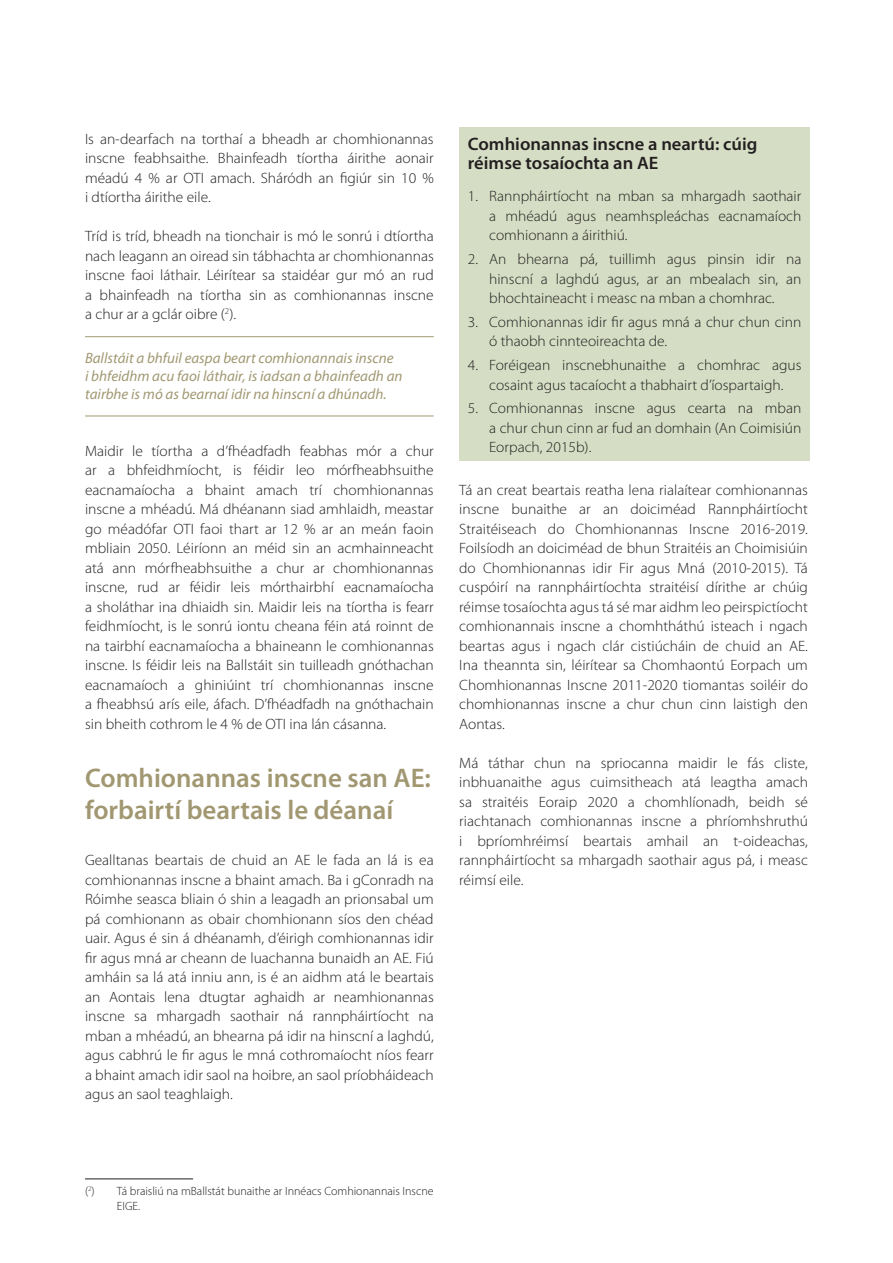
<style>
.page{position:relative;width:893px;height:1263px;background:#fff}
.page>*{position:absolute;margin:0;border:0;box-sizing:border-box;transform-origin:0 0}
.Title_1_1{font:600 27px/31.5px "Myriad Pro";color:#a19872}
.Box_subtitle{font:600 18px/19.5px "Myriad Pro";color:#231f20}
.Body_Text{font:300 15px/19.5px "Myriad Pro";color:#231f20;text-align:justify}
.Box_numbered{font:300 15px/19.5px "Myriad Pro";color:#231f20;text-align:justify}
.quote{font:italic 15px/18px "Myriad Pro";color:#a19872}
.Footnote{font:300 12px/14.4px "Myriad Pro";color:#231f20}
</style>
<div class="page">
<hr style="left:85px;top:336px;width:349px;height:1px;background:#a19872">
<hr style="left:85px;top:416px;width:349px;height:1px;background:#a19872">
<hr style="left:85px;top:1178px;width:108px;height:1px;background:#231f20">
<div style="left:459px;top:128px;width:351px;height:333px;background:#d5dec4"></div>
<p class="Body_Text" style="left:85px;top:129px;width:350px">Is an-dearfach na torthaí a bheadh ar chomhionannas inscne feabhsaithe. Bhainfeadh tíortha áirithe aonair méadú 4 % ar OTI amach. Sháródh an figiúr sin 10 % i dtíortha áirithe eile.</p>
<p class="Body_Text" style="left:85px;top:227px;width:350px">Tríd is tríd, bheadh na tionchair is mó le sonrú i dtíortha nach leagann an oiread sin tábhachta ar chomhionannas inscne faoi láthair. Léirítear sa staidéar gur mó an rud a bhainfeadh na tíortha sin as comhionannas inscne a chur ar a gclár oibre (<sup>2</sup>).</p>
<p class="quote" style="left:85px;top:348px;width:319px">Ballstáit a bhfuil easpa beart comhionannais inscne<br>i bhfeidhm acu faoi láthair, is iadsan a bhainfeadh an tairbhe is mó as bearnaí idir na hinscní a dhúnadh.</p>
<p class="Body_Text" style="left:85px;top:441px;width:350px">Maidir le tíortha a d’fhéadfadh feabhas mór a chur ar a bhfeidhmíocht, is féidir leo mórfheabhsuithe eacnamaíocha a bhaint amach trí chomhionannas inscne a mhéadú. Má dhéanann siad amhlaidh, meastar go méadófar OTI faoi thart ar 12 % ar an meán faoin mbliain 2050. Léiríonn an méid sin an acmhainneacht atá ann mórfheabhsuithe a chur ar chomhionannas inscne, rud ar féidir leis mórthairbhí eacnamaíocha a sholáthar ina dhiaidh sin. Maidir leis na tíortha is fearr feidhmíocht, is le sonrú iontu cheana féin atá roinnt de na tairbhí eacnamaíocha a bhaineann le comhionannas inscne. Is féidir leis na Ballstáit sin tuilleadh gnóthachan eacnamaíoch a ghiniúint trí chomhionannas inscne a fheabhsú arís eile, áfach. D’fhéadfadh na gnóthachain sin bheith cothrom le 4 % de OTI ina lán cásanna.</p>
<p class="Title_1_1" style="left:85px;top:763px;width:347px">Comhionannas inscne san AE: forbairtí beartais le déanaí</p>
<p class="Body_Text" style="left:85px;top:851px;width:350px">Gealltanas beartais de chuid an AE le fada an lá is ea comhionannas inscne a bhaint amach. Ba i gConradh na Róimhe seasca bliain ó shin a leagadh an prionsabal um pá comhionann as obair chomhionann síos den chéad uair. Agus é sin á dhéanamh, d’éirigh comhionannas idir fir agus mná ar cheann de luachanna bunaidh an AE. Fiú amháin sa lá atá inniu ann, is é an aidhm atá le beartais an Aontais lena dtugtar aghaidh ar neamhionannas inscne sa mhargadh saothair ná rannpháirtíocht na mban a mhéadú, an bhearna pá idir na hinscní a laghdú, agus cabhrú le fir agus le mná cothromaíocht níos fearr a bhaint amach idir saol na hoibre, an saol príobháideach agus an saol teaghlaigh.</p>
<p class="Box_subtitle" style="left:468px;top:134px;width:291px">Comhionannas inscne a neartú: cúig réimse tosaíochta an AE</p>
<p class="Box_numbered" style="left:489px;top:187px;width:314px;text-indent:-21px">1. Rannpháirtíocht na mban sa mhargadh saothair a mhéadú agus neamhspleáchas eacnamaíoch comhionann a áirithiú.</p>
<p class="Box_numbered" style="left:489px;top:250px;width:314px;text-indent:-21px">2. An bhearna pá, tuillimh agus pinsin idir na hinscní a laghdú agus, ar an mbealach sin, an bhochtaineacht i measc na mban a chomhrac.</p>
<p class="Box_numbered" style="left:489px;top:312px;width:314px;text-indent:-21px">3. Comhionannas idir fir agus mná a chur chun cinn ó thaobh cinnteoireachta de.</p>
<p class="Box_numbered" style="left:468px;top:356px;width:335px;text-align:center">4. Foréigean inscnebhunaithe a chomhrac agus cosaint agus tacaíocht a thabhairt d’íospartaigh.</p>
<p class="Box_numbered" style="left:489px;top:399px;width:314px;text-indent:-21px">5. Comhionannas inscne agus cearta na mban a chur chun cinn ar fud an domhain (An Coimisiún Eorpach, 2015b).</p>
<p class="Body_Text" style="left:459px;top:480px;width:350px">Tá an creat beartais reatha lena rialaítear comhionannas inscne bunaithe ar an doiciméad Rannpháirtíocht Straitéiseach do Chomhionannas Inscne 2016-2019.<br>Foilsíodh an doiciméad de bhun Straitéis an Choimisiúin do Chomhionannas idir Fir agus Mná (2010-2015). Tá cuspóirí na rannpháirtíochta straitéisí dírithe ar chúig réimse tosaíochta agus tá sé mar aidhm leo peirspictíocht comhionannais inscne a chomhtháthú isteach i ngach beartas agus i ngach clár cistiúcháin de chuid an AE.<br>Ina theannta sin, léirítear sa Chomhaontú Eorpach um Chomhionannas Inscne 2011-2020 tiomantas soiléir do chomhionannas inscne a chur chun cinn laistigh den Aontas.</p>
<p class="Body_Text" style="left:459px;top:753px;width:350px">Má táthar chun na spriocanna maidir le fás cliste, inbhuanaithe agus cuimsitheach atá leagtha amach sa straitéis Eoraip 2020 a chomhlíonadh, beidh sé riachtanach comhionannas inscne a phríomhshruthú i bpríomhréimsí beartais amhail an t-oideachas, rannpháirtíocht sa mhargadh saothair agus pá, i measc réimsí eile.</p>
<p class="Footnote" style="left:117px;top:1184px;width:318px;text-indent:-32px">(<sup>2</sup>) Tá braisliú na mBallstát bunaithe ar Innéacs Comhionannais Inscne<br>EIGE.</p>
</div>
